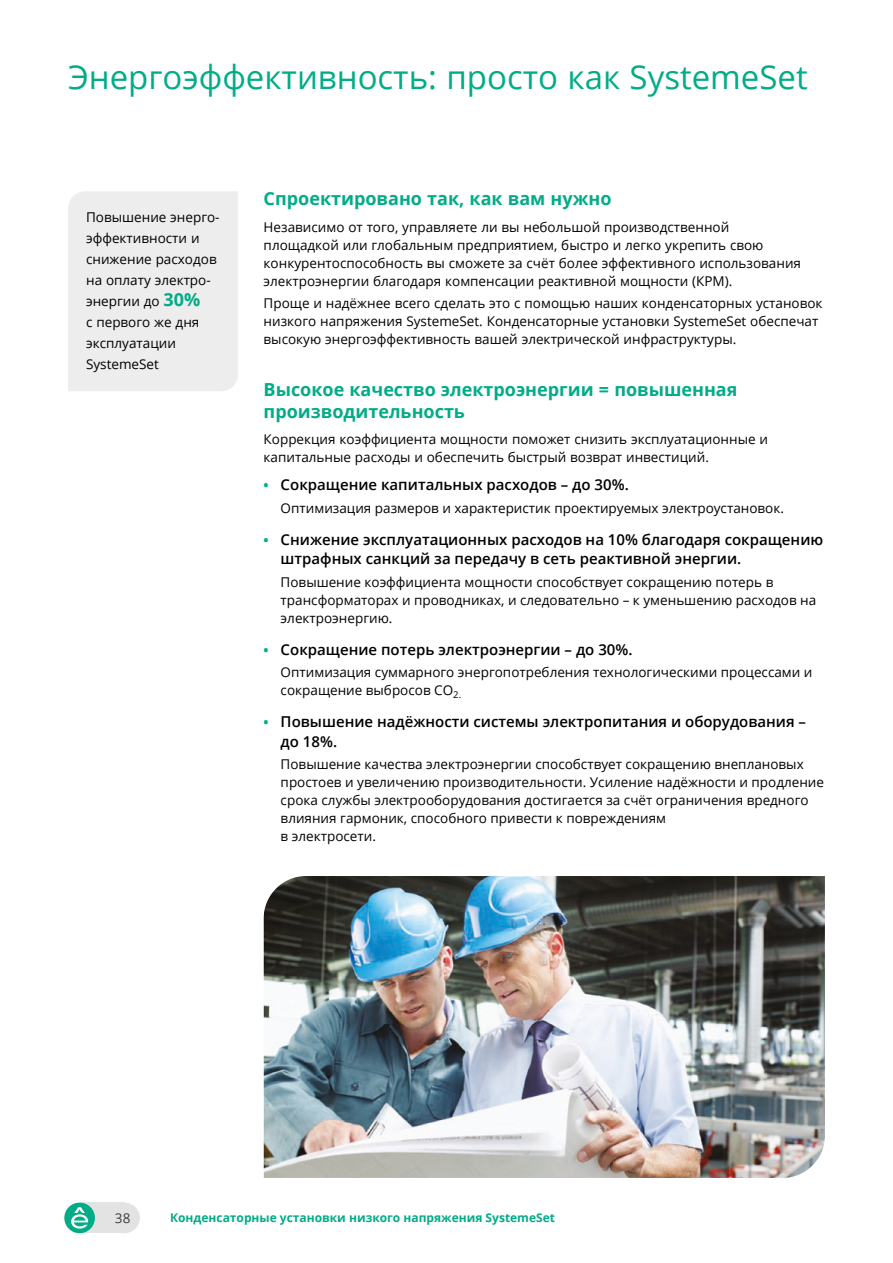
<style>
.page{position:relative;width:893px;height:1263px;background:#fff}
.page>*{position:absolute;margin:0;border:0;box-sizing:border-box;transform-origin:0 0}
.t1{font:33px "Open Sans";color:#01ac86}
.t2{font:700 18px/21.6px "Open Sans";color:#01ac86}
.t3{font:600 15px/19.5px "Open Sans";color:#000}
.t4{font:13.5px/18px "Open Sans";color:#000}
.t5{font:13.5px "Open Sans";color:#3c3c3b}
.t6{font:700 12px "Open Sans";color:#01ac86}
.s1{font-weight:700;font-size:18px;color:#01ac86}
.s2{font-weight:700;font-size:13.5px;color:#01ac86}
</style>
<div class="page">
<div style="left:81px;top:1202px;width:44px;height:31px;background:#e3e3e3"></div>
<div style="left:64px;top:1202px;width:31px;height:31px;background:#01ac86;border-radius:50%"></div>
<svg style="left:71px;top:1207px;width:18px;height:21px"></svg>
<div style="left:109px;top:1202px;width:31px;height:31px;background:#e3e3e3;border-radius:50%"></div>
<img style="left:264px;top:876px;width:561px;height:302px">
<div style="left:68px;top:191px;width:170px;height:200px;background:#ededed"></div>
<h1 class="t1" style="left:68px;top:54px;width:741px">Энергоэффективность: просто как SystemeSet</h1>
<p class="t4" style="left:86px;top:206px;width:135px;line-height:21px">Повышение энерго&shy;эффективности и снижение расходов на оплату электро&shy;энергии до <span class="s1">30%<br></span>с первого же дня эксплуатации<br>SystemeSet</p>
<h2 class="t2" style="left:264px;top:187px;width:349px">Спроектировано так, как вам нужно</h2>
<p class="t4" style="left:264px;top:217px;width:539px">Независимо от того, управляете ли вы небольшой производственной площадкой или глобальным предприятием, быстро и легко укрепить свою конкурентоспособность вы сможете за счёт более эффективного использования электроэнергии благодаря компенсации реактивной мощности (КРМ).</p>
<p class="t4" style="left:264px;top:294px;width:560px">Проще и надёжнее всего сделать это с помощью наших конденсаторных установок низкого напряжения SystemeSet. Конденсаторные установки SystemeSet обеспечат высокую энергоэффективность вашей электрической инфраструктуры.</p>
<h2 class="t2" style="left:264px;top:378px;width:475px">Высокое качество электроэнергии = повышенная производительность</h2>
<p class="t4" style="left:264px;top:430px;width:506px">Коррекция коэффициента мощности поможет снизить эксплуатационные и капитальные расходы и обеспечить быстрый возврат инвестиций.</p>
<p class="t3" style="left:264px;top:475px;width:367px"><span class="s2">•</span> Сокращение капитальных расходов – до 30%.</p>
<p class="t4" style="left:281px;top:498px;width:503px">Оптимизация размеров и характеристик проектируемых электроустановок.</p>
<p class="t3" style="left:281px;top:529px;width:544px;text-indent:-17px"><span class="s2">•</span> Снижение эксплуатационных расходов на 10% благодаря сокращению штрафных санкций за передачу в сеть реактивной энергии.</p>
<p class="t4" style="left:281px;top:572px;width:537px">Повышение коэффициента мощности способствует сокращению потерь в трансформаторах и проводниках, и следовательно – к уменьшению расходов на электроэнергию.</p>
<p class="t3" style="left:264px;top:639px;width:370px"><span class="s2">•</span> Сокращение потерь электроэнергии – до 30%.</p>
<p class="t4" style="left:281px;top:663px;width:533px">Оптимизация суммарного энергопотребления технологическими процессами и сокращение выбросов CO<sub>2.</sub></p>
<p class="t3" style="left:281px;top:712px;width:527px;text-indent:-17px"><span class="s2">•</span> Повышение надёжности системы электропитания и оборудования – до 18%.</p>
<p class="t4" style="left:281px;top:755px;width:545px">Повышение качества электроэнергии способствует сокращению внеплановых простоев и увеличению производительности. Усиление надёжности и продление срока службы электрооборудования достигается за счёт ограничения вредного влияния гармоник, способного привести к повреждениям<br>в электросети.</p>
<p class="t5" style="left:115px;top:1209px;width:17px">38</p>
<p class="t6" style="left:170px;top:1209px;width:386px">Конденсаторные установки низкого напряжения SystemeSet</p>
</div>
